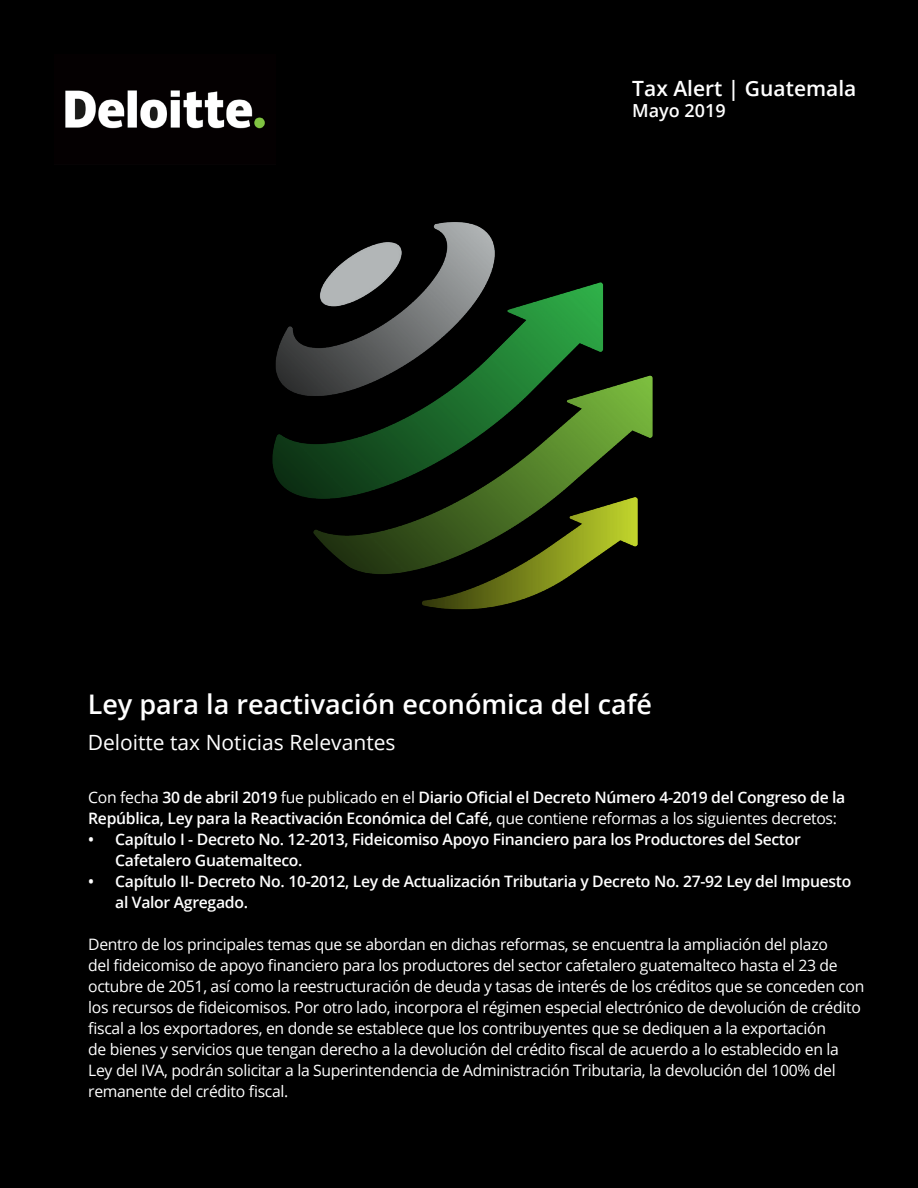
<style>
.page{position:relative;width:918px;height:1188px;background:#000}
.page>*{position:absolute;margin:0;border:0;box-sizing:border-box;transform-origin:0 0}
.t1{font:600 27px "Open Sans";color:#fff}
.t2{font:21px "Open Sans";color:#fff}
.t3{font:600 21px "Open Sans";color:#fff}
.t4{font:600 18px "Open Sans";color:#fff}
.t5{font:15.75px/21px "Open Sans";letter-spacing:-.02em;color:#fff}
.t6{font:600 15.75px/21px "Open Sans";letter-spacing:-.02em;color:#fff}
.s1{font-weight:400}
</style>
<div class="page">
<img style="left:54px;top:54px;width:221px;height:110px">
<img style="left:266px;top:220px;width:392px;height:392px">
<p class="t3" style="left:632px;top:74px;width:226px">Tax Alert | Guatemala</p>
<p class="t4" style="left:632px;top:98px;width:95px">Mayo 2019</p>
<p class="t1" style="left:88px;top:685px;width:566px">Ley para la reactivación económica del café</p>
<p class="t2" style="left:88px;top:728px;width:309px">Deloitte tax Noticias Relevantes</p>
<p class="t6" style="left:88px;top:786px;width:759px"><span class="s1">Con fecha</span> 30 de abril 2019 <span class="s1">fue publicado en el</span> Diario Oficial el Decreto Número 4-2019 del Congreso de la<br>República, Ley para la Reactivación Económica del Café, <span class="s1">que contiene reformas a los siguientes decretos:</span></p>
<p class="t6" style="left:115px;top:828px;width:687px;text-indent:-27px">• Capítulo I - Decreto No. 12-2013, Fideicomiso Apoyo Financiero para los Productores del Sector<br>Cafetalero Guatemalteco.</p>
<p class="t6" style="left:115px;top:870px;width:738px;text-indent:-27px">• Capítulo II- Decreto No. 10-2012, Ley de Actualización Tributaria y Decreto No. 27-92 Ley del Impuesto al Valor Agregado.</p>
<p class="t5" style="left:88px;top:933px;width:778px">Dentro de los principales temas que se abordan en dichas reformas, se encuentra la ampliación del plazo<br>del fideicomiso de apoyo financiero para los productores del sector cafetalero guatemalteco hasta el 23 de octubre de 2051, así como la reestructuración de deuda y tasas de interés de los créditos que se conceden con los recursos de fideicomisos. Por otro lado, incorpora el régimen especial electrónico de devolución de crédito fiscal a los exportadores, en donde se establece que los contribuyentes que se dediquen a la exportación<br>de bienes y servicios que tengan derecho a la devolución del crédito fiscal de acuerdo a lo establecido en la Ley del IVA, podrán solicitar a la Superintendencia de Administración Tributaria, la devolución del 100% del remanente del crédito fiscal.</p>
</div>
